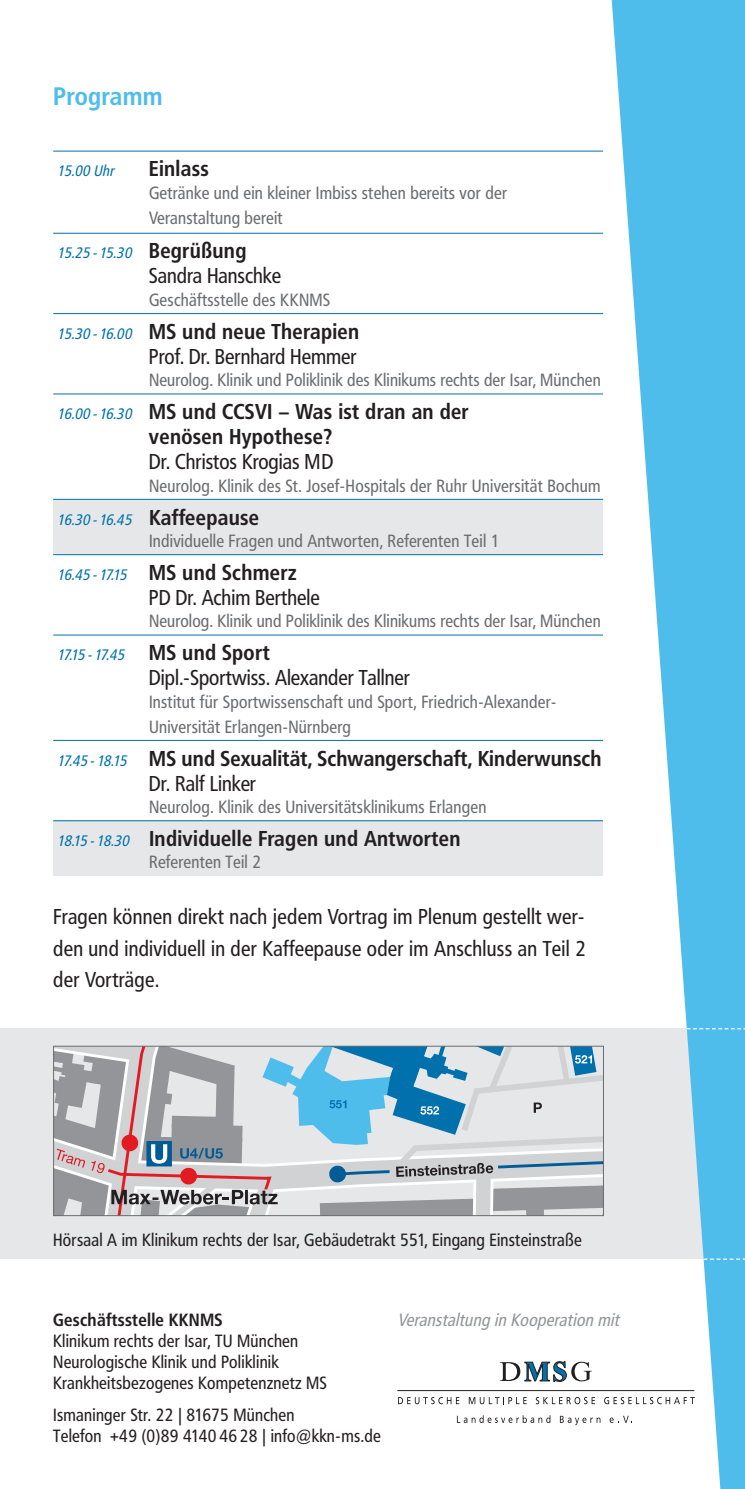
<style>
.page{position:relative;width:745px;height:1489px;background:#fff}
.page>*{position:absolute;margin:0;border:0;box-sizing:border-box;transform-origin:0 0}
.t1{font:700 25px "Frutiger Condensed BQ";letter-spacing:.015em;color:#4fbdec}
.t2{font:21.25px/25px "Frutiger Condensed BQ";color:#231f20;text-align:right}
.t3{font:700 21.25px/25px "Frutiger Condensed BQ";letter-spacing:.015em;color:#231f20}
.t4{font:17.5px/25px "Frutiger Condensed BQ";letter-spacing:.015em;color:#6c6d70}
.t5{font:17.5px/21.2px "Frutiger Condensed BQ";letter-spacing:.015em;color:#231f20}
.t6{font:italic 17.5px "Frutiger Condensed BQ";color:#939598}
.t7{font:700 17.5px "Frutiger Condensed BQ";letter-spacing:.015em;color:#231f20}
.t8{font:italic 15px "Frutiger Condensed BQ";color:#0071ad}
.s1{font-weight:700;font-style:normal;font-size:21.25px;color:#231f20}
.s2{font-style:italic;font-size:15px;color:#0071ad}
.s3{font-weight:700}
.s4{font-weight:400;font-style:italic;font-size:15px;color:#0071ad}
.s5{font-weight:400}
</style>
<div class="page">
<div style="left:0;top:1028px;width:744px;height:230px;background:#e6e7e9"></div>
<hr style="left:397px;top:1389px;width:296px;height:1px;background:#231f20">
<svg style="left:398px;top:1397px;width:61px;height:7px"></svg>
<svg style="left:468px;top:1397px;width:58px;height:7px"></svg>
<svg style="left:535px;top:1397px;width:59px;height:7px"></svg>
<svg style="left:604px;top:1397px;width:5px;height:7px"></svg>
<svg style="left:456px;top:1415px;width:94px;height:7px"></svg>
<svg style="left:559px;top:1415px;width:41px;height:9px"></svg>
<svg style="left:499px;top:1361px;width:92px;height:20px"></svg>
<div style="left:53px;top:499px;width:549px;height:55px;background:#e6e7e9"></div>
<div style="left:53px;top:820px;width:549px;height:56px;background:#e6e7e9"></div>
<hr style="left:53px;top:151px;width:549px;height:1px;background:#0071ad">
<hr style="left:53px;top:233px;width:549px;height:1px;background:#0071ad">
<hr style="left:53px;top:313px;width:549px;height:1px;background:#0071ad">
<hr style="left:53px;top:393px;width:549px;height:1px;background:#0071ad">
<hr style="left:53px;top:499px;width:549px;height:1px;background:#0071ad">
<hr style="left:53px;top:554px;width:549px;height:1px;background:#0071ad">
<hr style="left:53px;top:634px;width:549px;height:1px;background:#0071ad">
<hr style="left:53px;top:740px;width:549px;height:1px;background:#0071ad">
<hr style="left:53px;top:820px;width:549px;height:1px;background:#0071ad">
<svg style="left:609px;top:0;width:135px;height:1488px;fill:#4fbdec"></svg>
<svg style="left:703px;top:1258px;width:41px;height:1px"></svg>
<svg style="left:657px;top:1026px;width:87px;height:3px"></svg>
<svg style="left:55px;top:1047px;width:546px;height:166px"></svg>
<div style="left:53px;top:1045px;width:550px;height:170px;border:1px solid #6c6d70"></div>
<h1 class="t1" style="left:53px;top:85px;width:111px">Programm</h1>
<p class="t8" style="left:57px;top:165px;width:61px">15.00 Uhr</p>
<p class="t3" style="left:149px;top:158px;width:61px">Einlass</p>
<p class="t4" style="left:149px;top:181px;width:359px">Getränke und ein kleiner Imbiss stehen bereits vor der<br>Veranstaltung bereit</p>
<p class="t8" style="left:57px;top:247px;width:191px">15.25 -15.30 <span class="s1">Begrüßung</span></p>
<p class="t2" style="left:149px;top:265px;width:133px">Sandra Hanschke</p>
<p class="t4" style="left:149px;top:288px;width:183px">Geschäftsstelle des KKNMS</p>
<p class="t2" style="left:57px;top:320px;width:304px"><span class="s2">15.30 -16.00</span> <span class="s3">MS und neue Therapien<br></span>Prof. Dr. Bernhard Hemmer</p>
<p class="t4" style="left:149px;top:369px;width:453px">Neurolog. Klinik und Poliklinik des Klinikums rechts der Isar, München</p>
<p class="t3" style="left:149px;top:400px;width:321px;text-indent:-92px"><span class="s4">16.00 -16.30</span> MS und CCSVI – Was ist dran an der venösen Hypothese?</p>
<p class="t2" style="left:149px;top:450px;width:186px">Dr. Christos Krogias MD</p>
<p class="t4" style="left:149px;top:474px;width:453px">Neurolog. Klinik des St. Josef-Hospitals der Ruhr Universität Bochum</p>
<p class="t8" style="left:57px;top:513px;width:203px">16.30 -16.45 <span class="s1">Kaffeepause</span></p>
<p class="t4" style="left:149px;top:529px;width:352px">Individuelle Fragen und Antworten, Referenten Teil 1</p>
<p class="t2" style="left:149px;top:561px;width:172px;text-align:left;text-indent:-92px"><span class="s2">16.45 -17.15</span> <span class="s3">MS und Schmerz<br></span>PD Dr. Achim Berthele</p>
<p class="t4" style="left:149px;top:610px;width:453px">Neurolog. Klinik und Poliklinik des Klinikums rechts der Isar, München</p>
<p class="t8" style="left:57px;top:648px;width:214px">17.15 -17.45 <span class="s1">MS und Sport</span></p>
<p class="t2" style="left:149px;top:666px;width:262px">Dipl.-Sportwiss. Alexander Tallner</p>
<p class="t4" style="left:149px;top:690px;width:408px">Institut für Sportwissenschaft und Sport, Friedrich-Alexander-<br>Universität Erlangen-Nürnberg</p>
<p class="t3" style="left:149px;top:747px;width:454px;text-indent:-92px"><span class="s4">17.45 -18.15</span> MS und Sexualität, Schwangerschaft, Kinderwunsch<br><span class="s5">Dr. Ralf Linker</span></p>
<p class="t4" style="left:149px;top:795px;width:339px">Neurolog. Klinik des Universitätsklinikums Erlangen</p>
<p class="t3" style="left:57px;top:827px;width:405px"><span class="s4">18.15 -18.30</span> Individuelle Fragen und Antworten</p>
<p class="t4" style="left:149px;top:851px;width:114px">Referenten Teil 2</p>
<p class="t2" style="left:53px;top:902px;width:534px;line-height:31.2px;text-align:justify">Fragen können direkt nach jedem Vortrag im Plenum gestellt wer&shy;den und individuell in der Kaffeepause oder im Anschluss an Teil 2 der Vorträge.</p>
<p class="t5" style="left:53px;top:1230px;width:530px">Hörsaal A im Klinikum rechts der Isar, Gebäudetrakt 551, Eingang Einsteinstraße</p>
<p class="t7" style="left:53px;top:1311px;width:171px">Geschäftsstelle KKNMS</p>
<p class="t5" style="left:53px;top:1330px;width:275px">Klinikum rechts der Isar, TU München<br>Neurologische Klinik und Poliklinik<br>Krankheitsbezogenes Kompetenznetz MS</p>
<p class="t5" style="left:53px;top:1405px;width:329px">Ismaninger Str. 22 | 81675 München<br>Telefon +49 (0)89 4140 46 28 | info@kkn-ms.de</p>
<p class="t6" style="left:397px;top:1311px;width:227px">Veranstaltung in Kooperation mit</p>
</div>
